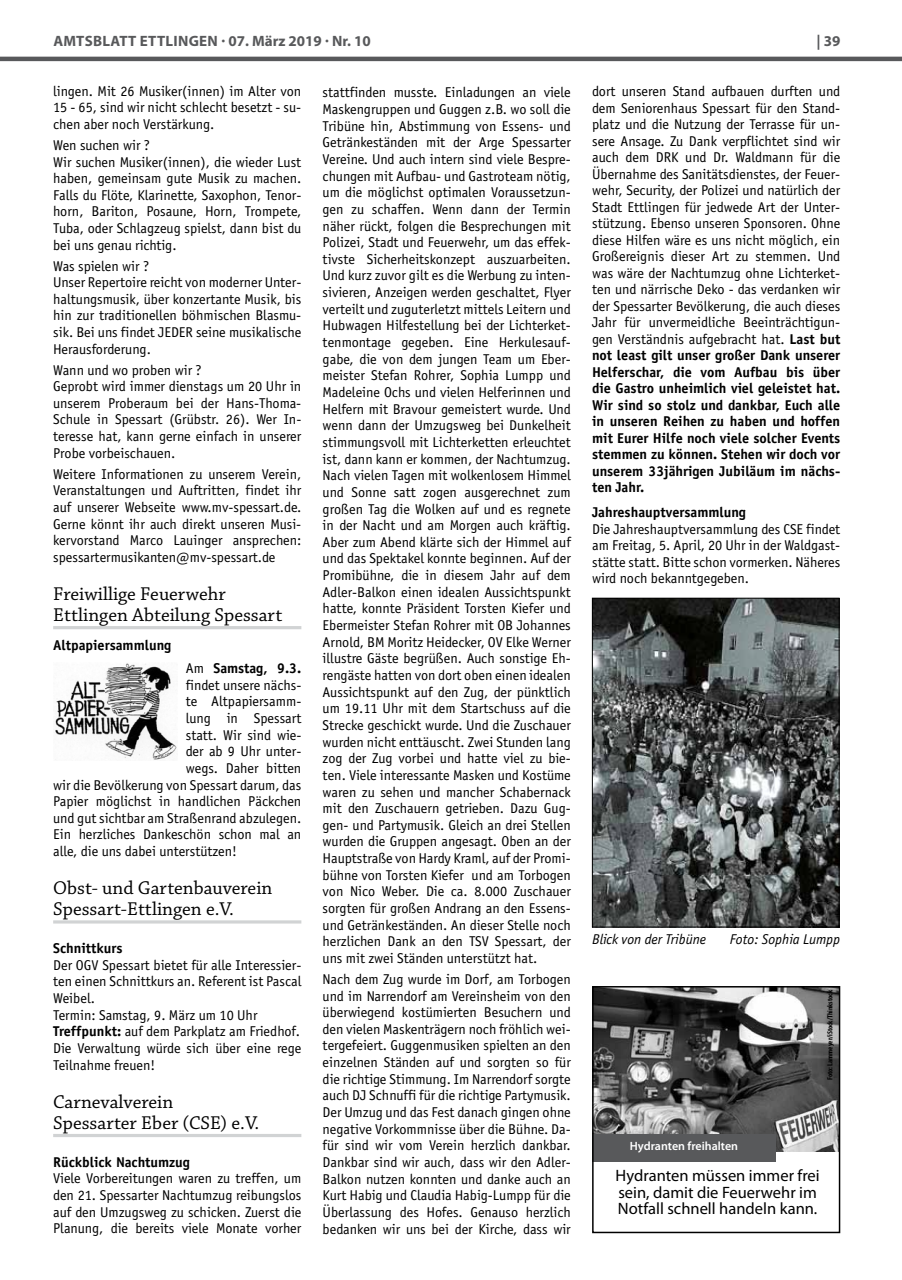
<style>
.page{position:relative;width:902px;height:1280px;background:#fff}
.page>*{position:absolute;margin:0;border:0;box-sizing:border-box;transform-origin:0 0}
.t1{font:19.5px/21.1px "Chaparral Pro";color:#000}
.t2{font:16.5px/16.5px "Myriad Pro";color:#000}
.t3{font:700 15px "Myriad Pro";letter-spacing:.02em;color:#58595b}
.t4{font:14.25px/16.6px "Officina Sans";color:#000;text-align:justify}
.t5{font:700 14.25px "Officina Sans";color:#000}
.t6{font:italic 14.25px "Officina Sans";color:#000}
.t7{font:600 12px "Myriad Pro";color:#fff}
.t8{font:700 condensed 7.5px "Myriad Pro";color:#000}
.s1{font-weight:400}
.s2{font-weight:700}
</style>
<div class="page">
<hr style="left:0;top:57px;width:901px;height:4px;background:#58595b">
<hr style="left:53px;top:626px;width:248px;height:3px;background:#d1d3d4">
<hr style="left:53px;top:920px;width:248px;height:3px;background:#d1d3d4">
<hr style="left:53px;top:1134px;width:248px;height:3px;background:#d1d3d4">
<img style="left:55px;top:663px;width:122px;height:97px">
<img style="left:594px;top:600px;width:243px;height:325px">
<div style="left:592px;top:598px;width:247px;height:329px;border:1px solid #000"></div>
<img style="left:595px;top:989px;width:242px;height:163px">
<div style="left:592px;top:1134px;width:183px;height:28px;background:#58595b"></div>
<div style="left:592px;top:986px;width:248px;height:247px;border:2px solid #000"></div>
<p class="t3" style="left:53px;top:31px;width:319px">AMTSBLATT ETTLINGEN · 07. MÄRZ 2019 · NR. 10</p>
<p class="t3" style="left:816px;top:31px;width:25px">| 39</p>
<p class="t4" style="left:53px;top:83px;width:250px">lingen. Mit 26 Musiker(innen) im Alter von 15 - 65, sind wir nicht schlecht besetzt - su&shy;chen aber noch Verstärkung.</p>
<p class="t4" style="left:53px;top:137px;width:250px;text-align:left">Wen suchen wir ?<br>Wir suchen Musiker(innen), die wieder Lust haben, gemeinsam gute Musik zu machen.<br>Falls du Flöte, Klarinette, Saxophon, Tenor&shy;horn, Bariton, Posaune, Horn, Trompete, Tuba, oder Schlagzeug spielst, dann bist du bei uns genau richtig.</p>
<p class="t4" style="left:53px;top:257px;width:250px;text-align:left">Was spielen wir ?<br>Unser Repertoire reicht von moderner Unter&shy;haltungsmusik, über konzertante Musik, bis hin zur traditionellen böhmischen Blasmu&shy;sik. Bei uns findet JEDER seine musikalische Herausforderung.</p>
<p class="t4" style="left:53px;top:361px;width:250px;text-align:left">Wann und wo proben wir ?<br>Geprobt wird immer dienstags um 20 Uhr in unserem Proberaum bei der Hans-Thoma-Schule in Spessart (Grübstr. 26). Wer In&shy;teresse hat, kann gerne einfach in unserer Probe vorbeischauen.</p>
<p class="t4" style="left:53px;top:465px;width:250px">Weitere Informationen zu unserem Verein, Veranstaltungen und Auftritten, findet ihr auf unserer Webseite www.mv-spessart.de.<br>Gerne könnt ihr auch direkt unseren Musi&shy;kervorstand Marco Lauinger ansprechen: spessartermusikanten@mv-spessart.de</p>
<h1 class="t1" style="left:53px;top:584px;width:231px">Freiwillige Feuerwehr<br>Ettlingen Abteilung Spessart</h1>
<p class="t5" style="left:53px;top:637px;width:119px">Altpapiersammlung</p>
<p class="t5" style="left:186px;top:659px;width:117px"><span class="s1">Am</span> Samstag, 9.3.</p>
<p class="t4" style="left:186px;top:677px;width:117px">findet unsere nächs-</p>
<p class="t4" style="left:186px;top:693px;width:117px">te Altpapiersamm-</p>
<p class="t4" style="left:186px;top:710px;width:117px">lung in Spessart</p>
<p class="t4" style="left:186px;top:726px;width:117px">statt. Wir sind wie-</p>
<p class="t4" style="left:186px;top:743px;width:117px">der ab 9 Uhr unter-</p>
<p class="t4" style="left:186px;top:760px;width:117px">wegs. Daher bitten</p>
<p class="t4" style="left:53px;top:776px;width:250px">wir die Bevölkerung von Spessart darum, das</p>
<p class="t4" style="left:53px;top:793px;width:250px">Papier möglichst in handlichen Päckchen</p>
<p class="t4" style="left:53px;top:810px;width:250px">und gut sichtbar am Straßenrand abzulegen.</p>
<p class="t4" style="left:53px;top:826px;width:250px">Ein herzliches Dankeschön schon mal an</p>
<p class="t4" style="left:53px;top:843px;width:185px">alle, die uns dabei unterstützen!</p>
<h1 class="t1" style="left:53px;top:878px;width:221px">Obst- und Gartenbauverein<br>Spessart-Ettlingen e.V.</h1>
<p class="t5" style="left:53px;top:939px;width:71px">Schnittkurs</p>
<p class="t4" style="left:53px;top:957px;width:250px;text-align:left">Der OGV Spessart bietet für alle Interessier&shy;ten einen Schnittkurs an. Referent ist Pascal Weibel.<br>Termin: Samstag, 9. März um 10 Uhr <span class="s2">Treffpunkt:</span> auf dem Parkplatz am Friedhof.<br>Die Verwaltung würde sich über eine rege Teilnahme freuen!</p>
<h1 class="t1" style="left:53px;top:1092px;width:208px">Carnevalverein<br>Spessarter Eber (CSE) e.V.</h1>
<p class="t5" style="left:53px;top:1153px;width:138px">Rückblick Nachtumzug</p>
<p class="t4" style="left:53px;top:1170px;width:250px">Viele Vorbereitungen waren zu treffen, um den 21. Spessarter Nachtumzug reibungslos auf den Umzugsweg zu schicken. Zuerst die Planung, die bereits viele Monate vorher</p>
<p class="t4" style="left:592px;top:83px;width:250px">dort unseren Stand aufbauen durften und dem Seniorenhaus Spessart für den Stand&shy;platz und die Nutzung der Terrasse für un&shy;sere Ansage. Zu Dank verpflichtet sind wir auch dem DRK und Dr. Waldmann für die Übernahme des Sanitätsdienstes, der Feuer&shy;wehr, Security, der Polizei und natürlich der Stadt Ettlingen für jedwede Art der Unter&shy;stützung. Ebenso unseren Sponsoren. Ohne diese Hilfen wäre es uns nicht möglich, ein Großereignis dieser Art zu stemmen. Und was wäre der Nachtumzug ohne Lichterket&shy;ten und närrische Deko - das verdanken wir der Spessarter Bevölkerung, die auch dieses Jahr für unvermeidliche Beeinträchtigun&shy;gen Verständnis aufgebracht hat. <span class="s2">Last but not least gilt unser großer Dank unserer Helferschar, die vom Aufbau bis über die Gastro unheimlich viel geleistet hat.<br>Wir sind so stolz und dankbar, Euch alle in unseren Reihen zu haben und hoffen mit Eurer Hilfe noch viele solcher Events stemmen zu können. Stehen wir doch vor unserem 33jährigen Jubiläum im nächs&shy;ten Jahr.</span></p>
<p class="t5" style="left:592px;top:503px;width:155px">Jahreshauptversammlung</p>
<p class="t4" style="left:592px;top:521px;width:250px">Die Jahreshauptversammlung des CSE findet am Freitag, 5. April, 20 Uhr in der Waldgast&shy;stätte statt. Bitte schon vormerken. Näheres wird noch bekanntgegeben.</p>
<p class="t4" style="left:322px;top:84px;width:250px">stattfinden musste. Einladungen an viele Maskengruppen und Guggen z.B. wo soll die Tribüne hin, Abstimmung von Essens- und Getränkeständen mit der Arge Spessarter Vereine. Und auch intern sind viele Bespre&shy;chungen mit Aufbau- und Gastroteam nötig, um die möglichst optimalen Voraussetzun&shy;gen zu schaffen. Wenn dann der Termin näher rückt, folgen die Besprechungen mit Polizei, Stadt und Feuerwehr, um das effek&shy;tivste Sicherheitskonzept auszuarbeiten.<br>Und kurz zuvor gilt es die Werbung zu inten&shy;sivieren, Anzeigen werden geschaltet, Flyer verteilt und zuguterletzt mittels Leitern und Hubwagen Hilfestellung bei der Lichterket&shy;tenmontage gegeben. Eine Herkulesauf&shy;gabe, die von dem jungen Team um Eber&shy;meister Stefan Rohrer, Sophia Lumpp und Madeleine Ochs und vielen Helferinnen und Helfern mit Bravour gemeistert wurde. Und wenn dann der Umzugsweg bei Dunkelheit stimmungsvoll mit Lichterketten erleuchtet ist, dann kann er kommen, der Nachtumzug.<br>Nach vielen Tagen mit wolkenlosem Himmel und Sonne satt zogen ausgerechnet zum großen Tag die Wolken auf und es regnete in der Nacht und am Morgen auch kräftig.<br>Aber zum Abend klärte sich der Himmel auf und das Spektakel konnte beginnen. Auf der Promibühne, die in diesem Jahr auf dem Adler-Balkon einen idealen Aussichtspunkt hatte, konnte Präsident Torsten Kiefer und Ebermeister Stefan Rohrer mit OB Johannes Arnold, BM Moritz Heidecker, OV Elke Werner illustre Gäste begrüßen. Auch sonstige Eh&shy;rengäste hatten von dort oben einen idealen Aussichtspunkt auf den Zug, der pünktlich um 19.11 Uhr mit dem Startschuss auf die Strecke geschickt wurde. Und die Zuschauer wurden nicht enttäuscht. Zwei Stunden lang zog der Zug vorbei und hatte viel zu bie&shy;ten. Viele interessante Masken und Kostüme waren zu sehen und mancher Schabernack mit den Zuschauern getrieben. Dazu Gug&shy;gen- und Partymusik. Gleich an drei Stellen wurden die Gruppen angesagt. Oben an der Hauptstraße von Hardy Kraml, auf der Promi&shy;bühne von Torsten Kiefer und am Torbogen von Nico Weber. Die ca. 8.000 Zuschauer sorgten für großen Andrang an den Essens&shy;und Getränkeständen. An dieser Stelle noch herzlichen Dank an den TSV Spessart, der uns mit zwei Ständen unterstützt hat.</p>
<p class="t4" style="left:322px;top:971px;width:250px">Nach dem Zug wurde im Dorf, am Torbogen und im Narrendorf am Vereinsheim von den überwiegend kostümierten Besuchern und den vielen Maskenträgern noch fröhlich wei&shy;tergefeiert. Guggenmusiken spielten an den einzelnen Ständen auf und sorgten so für die richtige Stimmung. Im Narrendorf sorgte auch DJ Schnuffi für die richtige Partymusik.<br>Der Umzug und das Fest danach gingen ohne negative Vorkommnisse über die Bühne. Da&shy;für sind wir vom Verein herzlich dankbar.<br>Dankbar sind wir auch, dass wir den Adler-Balkon nutzen konnten und danke auch an Kurt Habig und Claudia Habig-Lumpp für die Überlassung des Hofes. Genauso herzlich bedanken wir uns bei der Kirche, dass wir</p>
<p class="t6" style="left:592px;top:931px;width:115px">Blick von der Tribüne</p>
<p class="t6" style="left:729px;top:931px;width:112px">Foto: Sophia Lumpp</p>
<p class="t8" style="left:825px;top:1080px;width:91px;rotate:-90deg">Foto: Lammeyer/iStock/Thinkstock</p>
<p class="t7" style="left:629px;top:1139px;width:110px">Hydranten freihalten</p>
<p class="t2" style="left:615px;top:1167px;width:206px">Hydranten müssen immer frei sein, damit die Feuerwehr im<br>Notfall schnell handeln kann.</p>
</div>
